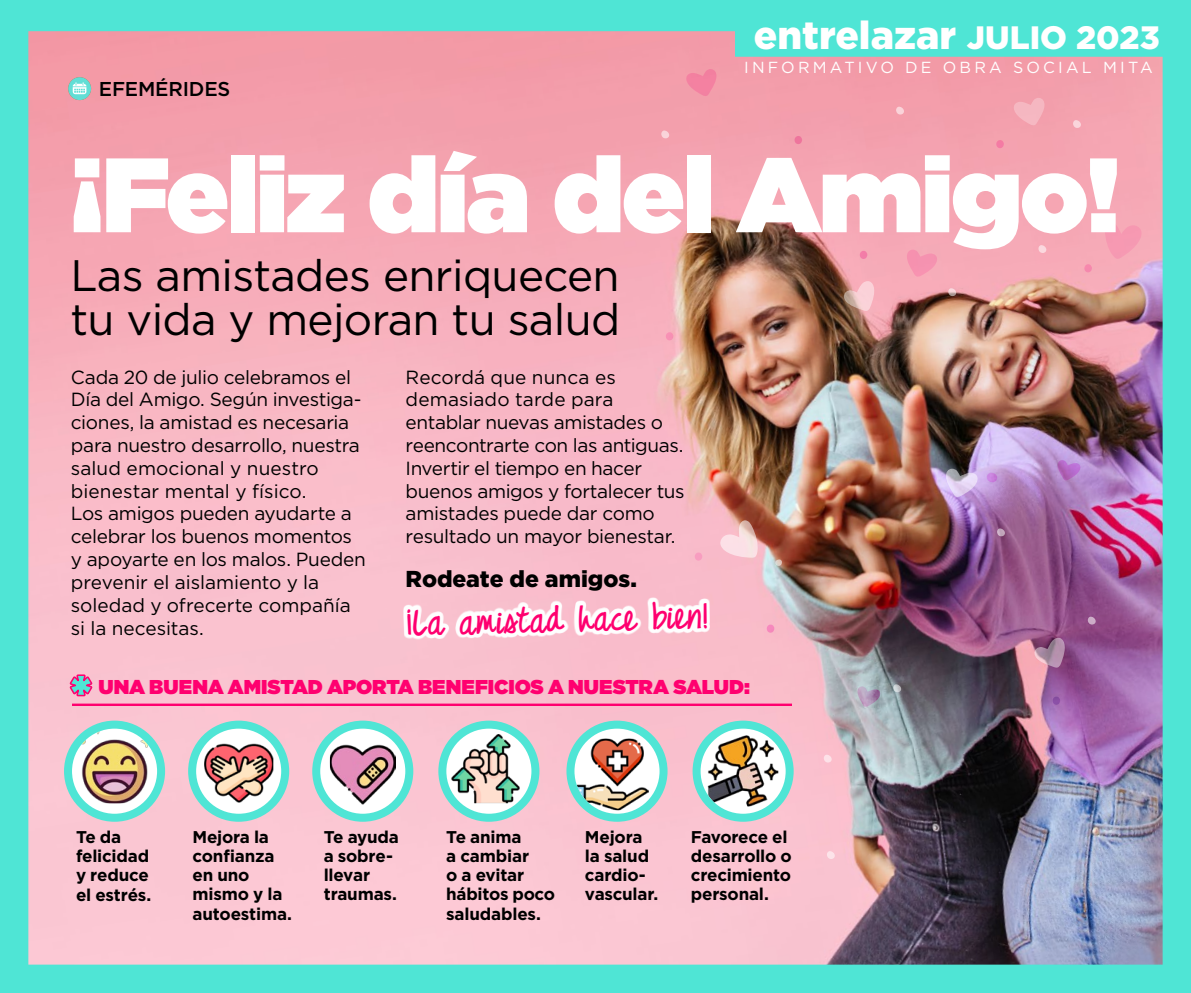
<style>
.page{position:relative;width:1191px;height:993px;background:#fff}
.page>*{position:absolute;margin:0;border:0;box-sizing:border-box;transform-origin:0 0}
.t1{font:900 105.4px "Gotham";letter-spacing:-.02em;color:#fff}
.t2{font:44px/44px "Gotham";letter-spacing:-.015em;color:#000}
.t3{font:900 39px "Gotham";color:#fff}
.t4{font:700 33.2px "Just Realize";color:#ff006f}
.t5{font:900 23px "Gotham";letter-spacing:-.005em;color:#000}
.t6{font:900 20px "Gotham";letter-spacing:-.005em;color:#ff006f}
.t7{font:500 20px "Gotham";letter-spacing:-.01em;color:#000}
.t8{font:19px/22.8px "Gotham";letter-spacing:-.015em;color:#000}
.t9{font:700 17px/19.2px "Gotham";letter-spacing:-.015em;color:#000}
.t10{font:16px "Gotham";letter-spacing:.2em;color:#fff}
.s1{font-size:32.4px}
</style>
<div class="page">
<img style="left:0;top:0;width:1191px;height:992px">
<svg style="left:68px;top:77px;width:23px;height:23px"></svg>
<svg style="left:73px;top:81px;width:13px;height:15px"></svg>
<svg style="left:68px;top:724px;width:93px;height:93px"></svg>
<img style="left:77px;top:728px;width:78px;height:75px">
<div style="left:64px;top:720px;width:101px;height:101px;border:8px solid #4fe5d5;border-radius:50%"></div>
<svg style="left:442px;top:724px;width:93px;height:93px"></svg>
<img style="left:451px;top:733px;width:69px;height:70px">
<div style="left:438px;top:720px;width:101px;height:101px;border:8px solid #4fe5d5;border-radius:50%"></div>
<svg style="left:192px;top:724px;width:93px;height:93px"></svg>
<img style="left:204px;top:738px;width:69px;height:69px">
<div style="left:188px;top:720px;width:101px;height:101px;border:8px solid #4fe5d5;border-radius:50%"></div>
<svg style="left:570px;top:724px;width:93px;height:93px"></svg>
<img style="left:577px;top:738px;width:72px;height:72px">
<div style="left:566px;top:720px;width:101px;height:101px;border:8px solid #4fe5d5;border-radius:50%"></div>
<svg style="left:316px;top:724px;width:93px;height:93px"></svg>
<img style="left:330px;top:741px;width:66px;height:66px">
<div style="left:312px;top:720px;width:101px;height:101px;border:8px solid #4fe5d5;border-radius:50%"></div>
<svg style="left:696px;top:724px;width:93px;height:93px"></svg>
<img style="left:707px;top:735px;width:71px;height:71px">
<div style="left:692px;top:720px;width:101px;height:101px;border:8px solid #4fe5d5;border-radius:50%"></div>
<svg style="left:403px;top:596px;width:308px;height:44px"></svg>
<hr style="left:72px;top:703px;width:720px;height:2px;background:#ff006f">
<svg style="left:68px;top:662px;width:26px;height:46px"></svg>
<svg style="left:720px;top:520px;width:39px;height:37px"></svg>
<svg style="left:1104px;top:221px;width:38px;height:38px"></svg>
<svg style="left:946px;top:468px;width:32px;height:30px"></svg>
<svg style="left:843px;top:280px;width:31px;height:31px"></svg>
<svg style="left:1033px;top:637px;width:32px;height:30px"></svg>
<svg style="left:906px;top:249px;width:32px;height:28px"></svg>
<svg style="left:685px;top:69px;width:31px;height:28px"></svg>
<svg style="left:1012px;top:98px;width:32px;height:28px"></svg>
<svg style="left:1057px;top:460px;width:24px;height:21px"></svg>
<svg style="left:857px;top:686px;width:24px;height:21px"></svg>
<svg style="left:986px;top:472px;width:11px;height:10px"></svg>
<svg style="left:694px;top:551px;width:8px;height:10px"></svg>
<svg style="left:665px;top:331px;width:8px;height:10px"></svg>
<svg style="left:1084px;top:263px;width:8px;height:10px"></svg>
<svg style="left:996px;top:139px;width:8px;height:10px"></svg>
<svg style="left:766px;top:623px;width:8px;height:10px"></svg>
<svg style="left:1052px;top:695px;width:8px;height:10px"></svg>
<svg style="left:859px;top:250px;width:8px;height:9px"></svg>
<svg style="left:794px;top:135px;width:8px;height:10px"></svg>
<svg style="left:775px;top:559px;width:7px;height:7px"></svg>
<svg style="left:893px;top:683px;width:8px;height:9px"></svg>
<svg style="left:823px;top:754px;width:9px;height:8px"></svg>
<svg style="left:1038px;top:244px;width:9px;height:9px"></svg>
<svg style="left:996px;top:528px;width:9px;height:8px"></svg>
<svg style="left:1087px;top:616px;width:9px;height:8px"></svg>
<svg style="left:826px;top:850px;width:9px;height:9px"></svg>
<svg style="left:948px;top:288px;width:8px;height:8px"></svg>
<svg style="left:1072px;top:120px;width:9px;height:8px"></svg>
<svg style="left:895px;top:106px;width:9px;height:9px"></svg>
<svg style="left:661px;top:130px;width:9px;height:9px"></svg>
<h3 class="t3" style="left:754px;top:8px;width:407px">entrelazar <span class="s1">JULIO 2023</span></h3>
<p class="t7" style="left:99px;top:76px;width:133px">EFEMÉRIDES</p>
<p class="t10" style="left:744px;top:57px;width:410px">INFORMATIVO DE OBRA SOCIAL MITA</p>
<h1 class="t1" style="left:70px;top:119px;width:1052px">¡Feliz día del Amigo!</h1>
<h2 class="t2" style="left:70px;top:252px;width:551px">Las amistades enriquecen tu vida y mejoran tu salud</h2>
<p class="t8" style="left:71px;top:365px;width:296px">Cada 20 de julio celebramos el<br>Día del Amigo. Según investiga&shy;ciones, la amistad es necesaria para nuestro desarrollo, nuestra salud emocional y nuestro bienestar mental y físico.<br>Los amigos pueden ayudarte a celebrar los buenos momentos y apoyarte en los malos. Pueden prevenir el aislamiento y la soledad y ofrecerte compañía si la necesitas.</p>
<p class="t8" style="left:406px;top:365px;width:280px">Recordá que nunca es demasiado tarde para entablar nuevas amistades o reencontrarte con las antiguas.<br>Invertir el tiempo en hacer buenos amigos y fortalecer tus amistades puede dar como resultado un mayor bienestar.</p>
<p class="t5" style="left:406px;top:562px;width:233px">Rodeate de amigos.</p>
<h3 class="t4" style="left:405px;top:603px;width:305px;rotate:-1deg">¡La amistad hace bien!</h3>
<p class="t6" style="left:98px;top:672px;width:653px">UNA BUENA AMISTAD APORTA BENEFICIOS A NUESTRA SALUD:</p>
<p class="t9" style="left:192px;top:826px;width:101px">Mejora la confianza en uno mismo y la autoestima.</p>
<p class="t9" style="left:446px;top:826px;width:110px">Te anima<br>a cambiar<br>o a evitar hábitos poco saludables.</p>
<p class="t9" style="left:585px;top:826px;width:75px">Mejora la salud cardio&shy;vascular.</p>
<p class="t9" style="left:76px;top:826px;width:77px">Te da felicidad y reduce el estrés.</p>
<p class="t9" style="left:324px;top:826px;width:77px">Te ayuda a sobre&shy;llevar traumas.</p>
<p class="t9" style="left:691px;top:826px;width:102px">Favorece el desarrollo o crecimiento personal.</p>
</div>
